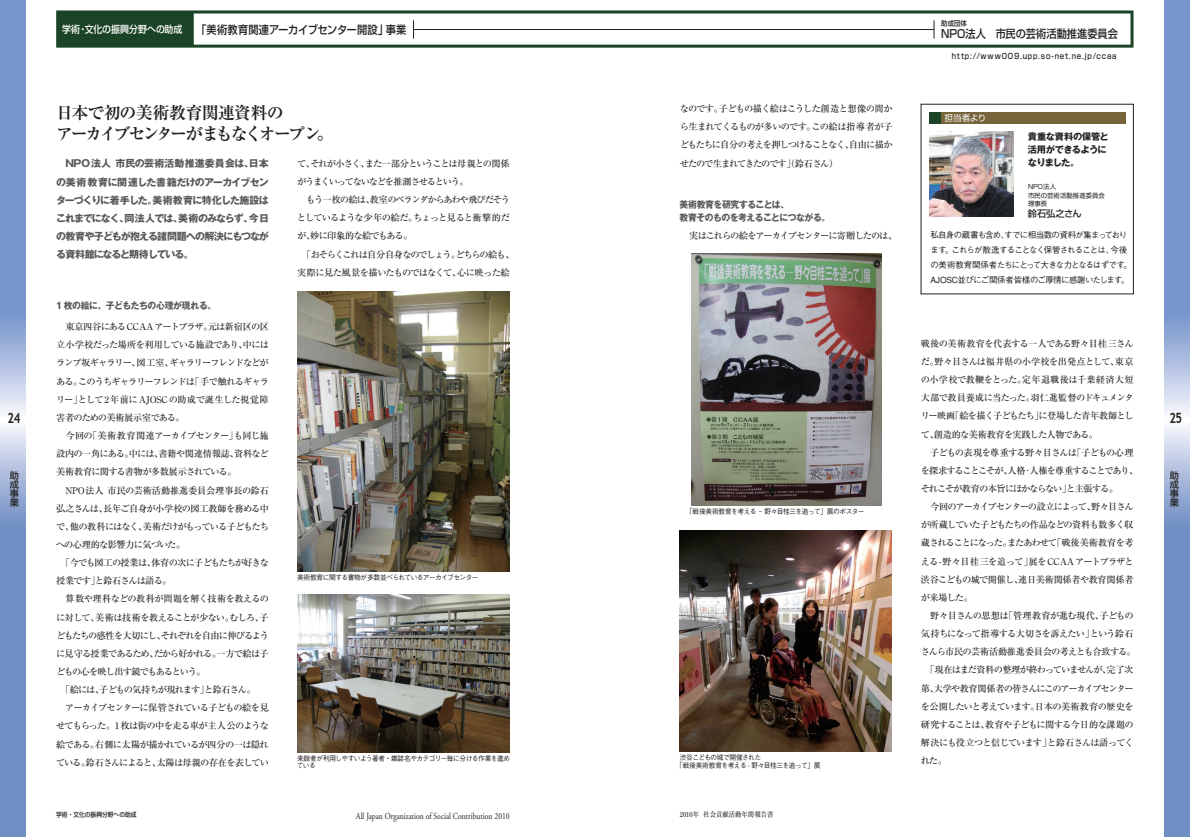
<style>
.page{position:relative;width:1190px;height:837px;background:#fff}
.page>*{position:absolute;margin:0;border:0;box-sizing:border-box;transform-origin:0 0}
.t1{font:700 17px/20.5px "Ryumin";letter-spacing:-.095em;color:#231f20}
.t2{font:700 14.2px "Trebuchet MS";color:#231f20;scale:.8 1}
.t3{font:500 11.3px "Shin Go";color:#231f20;scale:.9 1}
.t4{font:700 9.9px/18.1px "Gothic MB101";letter-spacing:-.075em;color:#57585a;text-align:justify}
.t5{font:500 9.2px/18.1px "Ryumin";letter-spacing:-.08em;color:#231f20;text-align:justify}
.t6{font:500 9.2px "Ryumin";letter-spacing:-.06em;color:#231f20}
.t7{font:500 9.2px/18.1px "Ryumin";letter-spacing:-.1em;color:#231f20}
.t8{font:500 9.2px "Ryumin";letter-spacing:-.12em;color:#231f20}
.t9{font:500 9.2px/18.1px "Ryumin";letter-spacing:-.125em;color:#231f20}
.t10{font:700 9.2px/12.8px "Gothic MB101";letter-spacing:-.04em;color:#57585a;scale:.95 1}
.t11{font:9.2px "Adobe Garamond Pro";color:#231f20;scale:.83 1}
.t12{font:500 9.2px "Ryumin";letter-spacing:-.11em;color:#231f20}
.t13{font:500 9.2px "Ryumin";letter-spacing:-.115em;color:#231f20}
.t14{font:700 9.2px/12.8px "Gothic MB101";letter-spacing:-.05em;color:#231f20}
.t15{font:500 9.2px "Ryumin";letter-spacing:-.015em;color:#231f20}
.t16{font:500 9.2px "Ryumin";letter-spacing:-.055em;color:#231f20}
.t17{font:500 9.2px "Ryumin";letter-spacing:-.105em;color:#231f20}
.t18{font:500 9.2px/9.2px "Shin Go";letter-spacing:-.015em;color:#231f20;text-align:justify}
.t19{font:500 8.5px/14.9px "Gothic BBB";letter-spacing:-.08em;color:#231f20}
.t20{font:8.5px "Shin Go";letter-spacing:-.02em;color:#fff}
.t21{font:500 7.8px "Shin Go";letter-spacing:.115em;color:#231f20;scale:.9 1}
.t22{font:500 7.1px/7.8px "Gothic BBB";letter-spacing:-.075em;color:#231f20;scale:.95 1}
.t23{font:500 7.1px "Ryumin";color:#231f20;scale:.9 1}
.t24{font:500 7.1px "Shin Go";color:#231f20;scale:.9 1}
.t25{font:6.4px/8.5px "Shin Go";letter-spacing:.005em;color:#231f20}
.t26{font:500 6.4px "Shin Go";color:#231f20;scale:.9 1}
.s1{font-size:9.9px;color:#fff}
</style>
<div class="page">
<svg style="left:0;top:0;width:26px;height:837px"></svg>
<svg style="left:56px;top:10px;width:1077px;height:38px"></svg>
<svg style="left:933px;top:20px;width:1px;height:19px"></svg>
<svg style="left:413px;top:20px;width:1px;height:19px"></svg>
<hr style="left:413px;top:29px;width:521px;height:1px;background:#231f20">
<svg style="left:1164px;top:0;width:26px;height:837px"></svg>
<div style="left:929px;top:113px;width:197px;height:11px;background:#76653b"></div>
<div style="left:929px;top:113px;width:12px;height:11px;background:#1b4325"></div>
<img style="left:929px;top:132px;width:84px;height:85px">
<img style="left:297px;top:291px;width:213px;height:280px">
<img style="left:680px;top:531px;width:212px;height:220px">
<img style="left:691px;top:253px;width:190px;height:253px">
<img style="left:297px;top:594px;width:213px;height:158px">
<h2 class="t2" style="left:8px;top:408px;width:18px">24</h2>
<p class="t18" style="left:10px;top:470px;width:11px">助成事業</p>
<p class="t3" style="left:62px;top:22px;width:384px"><span class="s1">学術・文化の振興分野への助成</span> 「美術教育関連アーカイブセンター開設」事業</p>
<h1 class="t1" style="left:56px;top:102px;width:279px">日本で初の美術教育関連資料の<br>アーカイブセンターがまもなくオープン。</h1>
<p class="t4" style="left:56px;top:154px;width:214px;text-indent:9px">NPO法人 市民の芸術活動推進委員会は、日本の美術教育に関連した書籍だけのアーカイブセンターづくりに着手した。美術教育に特化した施設はこれまでになく、同法人では、美術のみならず、今日の教育や子どもが抱える諸問題への解決にもつながる資料館になると期待している。</p>
<p class="t10" style="left:56px;top:298px;width:170px">1 枚の絵に、子どもたちの心理が現れる。</p>
<p class="t5" style="left:56px;top:317px;width:214px;text-indent:9px">東京四谷にある CCAA アートプラザ。元は新宿区の区立小学校だった場所を利用している施設であり、中にはランプ坂ギャラリー、図工室、ギャラリーフレンドなどがある。このうちギャラリーフレンドは「手で触れるギャラリー」として2年前にAJOSCの助成で誕生した視覚障害者のための美術展示室である。</p>
<p class="t5" style="left:56px;top:426px;width:214px;text-indent:9px">今回の「美術教育関連アーカイブセンター」も同じ施設内の一角にある。中には、書籍や関連情報誌、資料など美術教育に関する書物が多数展示されている。</p>
<p class="t15" style="left:65px;top:484px;width:205px">NPO法人 市民の芸術活動推進委員会理事長の鈴石</p>
<p class="t5" style="left:56px;top:499px;width:214px">弘之さんは、長年ご自身が小学校の図工教師を務める中</p>
<p class="t12" style="left:56px;top:521px;width:214px">で、他の教科にはなく、美術だけがもっている子どもたち</p>
<p class="t5" style="left:56px;top:535px;width:131px">への心理的な影響力に気づいた。</p>
<p class="t5" style="left:61px;top:553px;width:210px">「今でも図工の授業は、体育の次に子どもたちが好きな</p>
<p class="t5" style="left:56px;top:571px;width:117px">授業です」と鈴石さんは語る。</p>
<p class="t16" style="left:65px;top:593px;width:205px">算数や理科などの教科が問題を解く技術を教えるの</p>
<p class="t5" style="left:56px;top:608px;width:214px">に対して、美術は技術を教えることが少ない。むしろ、子</p>
<p class="t13" style="left:56px;top:629px;width:215px">どもたちの感性を大切にし、それぞれを自由に伸びるよう</p>
<p class="t5" style="left:56px;top:644px;width:214px">に見守る授業であるため、だから好かれる。一方で絵は子</p>
<p class="t17" style="left:56px;top:666px;width:151px">どもの心を映し出す鏡でもあるという。</p>
<p class="t5" style="left:61px;top:680px;width:197px">「絵には、子どもの気持ちが現れます」と鈴石さん。</p>
<p class="t7" style="left:65px;top:698px;width:205px">アーカイブセンターに保管されている子どもの絵を見</p>
<p class="t6" style="left:56px;top:720px;width:214px">せてもらった。1 枚は街の中を走る車が主人公のような</p>
<p class="t6" style="left:56px;top:738px;width:214px">絵である。右側に太陽が描かれているが四分の一は隠れ</p>
<p class="t5" style="left:56px;top:753px;width:214px">ている。鈴石さんによると、太陽は母親の存在を表してい</p>
<p class="t9" style="left:297px;top:154px;width:214px">て、それが小さく、また一部分ということは母親との関係がうまくいってないなどを推測させるという。</p>
<p class="t8" style="left:306px;top:194px;width:205px">もう一枚の絵は、教室のベランダからあわや飛びだそう</p>
<p class="t6" style="left:297px;top:212px;width:214px">としているような少年の絵だ。ちょっと見ると衝撃的だ</p>
<p class="t5" style="left:297px;top:227px;width:117px">が、妙に印象的な絵でもある。</p>
<p class="t8" style="left:302px;top:248px;width:214px">「おそらくこれは自分自身なのでしょう。どちらの絵も、</p>
<p class="t6" style="left:297px;top:267px;width:214px">実際に見た風景を描いたものではなくて、心に映った絵</p>
<p class="t22" style="left:297px;top:574px;width:192px">美術教育に関する書物が多数並べられているアーカイブセンター</p>
<p class="t22" style="left:297px;top:754px;width:226px">来館者が利用しやすいよう著者・雑誌名やカテゴリー毎に分ける作業を進めている</p>
<p class="t26" style="left:56px;top:810px;width:91px">学術・文化の振興分野への助成</p>
<p class="t11" style="left:356px;top:810px;width:187px">All Japan Organization of Social Contribution 2010</p>
<p class="t5" style="left:680px;top:99px;width:214px">なのです。子どもの描く絵はこうした創造と想像の間から生まれてくるものが多いのです。この絵は指導者が子どもたちに自分の考えを押しつけることなく、自由に描かせたので生まれてきたのです」（鈴石さん）</p>
<p class="t10" style="left:679px;top:197px;width:160px">美術教育を研究することは、<br>教育そのものを考えることにつながる。</p>
<p class="t8" style="left:689px;top:230px;width:210px">実はこれらの絵をアーカイブセンターに寄贈したのは、</p>
<p class="t22" style="left:686px;top:508px;width:189px">「戦後美術教育を考える‐ 野々目桂三を追って」展のポスター</p>
<p class="t22" style="left:676px;top:753px;width:153px;text-indent:4px">渋谷こどもの城で開催された<br>「戦後美術教育を考える - 野々目桂三を追って」展</p>
<p class="t23" style="left:680px;top:810px;width:105px">2010年 社会貢献活動年間報告書</p>
<p class="t24" style="left:941px;top:19px;width:30px">助成団体</p>
<p class="t3" style="left:941px;top:27px;width:198px">NPO法人　市民の芸術活動推進委員会</p>
<p class="t21" style="left:952px;top:51px;width:185px">http://www009.upp.so-net.ne.jp/ccaa</p>
<p class="t20" style="left:944px;top:112px;width:43px">担当者より</p>
<p class="t14" style="left:1028px;top:129px;width:82px">貴重な資料の保管と活用ができるようになりました。</p>
<p class="t25" style="left:1028px;top:182px;width:78px">NPO法人<br>市民の芸術活動推進委員会理事長</p>
<p class="t18" style="left:1028px;top:208px;width:55px">鈴石弘之さん</p>
<p class="t19" style="left:930px;top:228px;width:203px">私自身の蔵書も含め、すでに相当数の資料が集まっております。これらが散逸することなく保管されることは、今後の美術教育関係者たちにとって大きな力となるはずです。<br>AJOSC並びにご関係者皆様のご厚情に感謝いたします。</p>
<p class="t5" style="left:921px;top:334px;width:214px">戦後の美術教育を代表する一人である野々目桂三さんだ。野々目さんは福井県の小学校を出発点として、東京の小学校で教鞭をとった。定年退職後は千葉経済大短大部で教員養成に当たった。羽仁進監督のドキュメンタリー映画「絵を描く子どもたち」に登場した青年教師として、創造的な美術教育を実践した人物である。</p>
<p class="t7" style="left:921px;top:443px;width:219px;text-indent:9px">子どもの表現を尊重する野々目さんは「子どもの心理を探求することこそが、人格・人権を尊重することであり、それこそが教育の本旨にほかならない」と主張する。</p>
<p class="t5" style="left:921px;top:497px;width:214px;text-indent:9px">今回のアーカイブセンターの設立によって、野々目さんが所蔵していた子どもたちの作品などの資料も数多く収蔵されることになった。またあわせて「戦後美術教育を考える-野々目桂三を追って」展をCCAAアートプラザと渋谷こどもの城で開催し、連日美術関係者や教育関係者が来場した。</p>
<p class="t6" style="left:930px;top:610px;width:205px">野々目さんの思想は「管理教育が進む現代、子どもの</p>
<p class="t5" style="left:921px;top:624px;width:214px">気持ちになって指導する大切さを訴えたい」という鈴石</p>
<p class="t5" style="left:921px;top:642px;width:217px">さんら市民の芸術活動推進委員会の考えとも合致する。</p>
<p class="t5" style="left:925px;top:660px;width:210px">「現在はまだ資料の整理が終わっていませんが、完了次</p>
<p class="t9" style="left:921px;top:679px;width:214px">第、大学や教育関係者の皆さんにこのアーカイブセンター</p>
<p class="t5" style="left:921px;top:697px;width:214px">を公開したいと考えています。日本の美術教育の歴史を</p>
<p class="t5" style="left:921px;top:715px;width:214px">研究することは、教育や子どもに関する今日的な課題の</p>
<p class="t5" style="left:921px;top:733px;width:214px">解決にも役立つと信じています」と鈴石さんは語ってく</p>
<p class="t5" style="left:921px;top:751px;width:28px">れた。</p>
<h2 class="t2" style="left:1169px;top:408px;width:17px">25</h2>
<p class="t18" style="left:1170px;top:470px;width:11px">助成事業</p>
</div>
